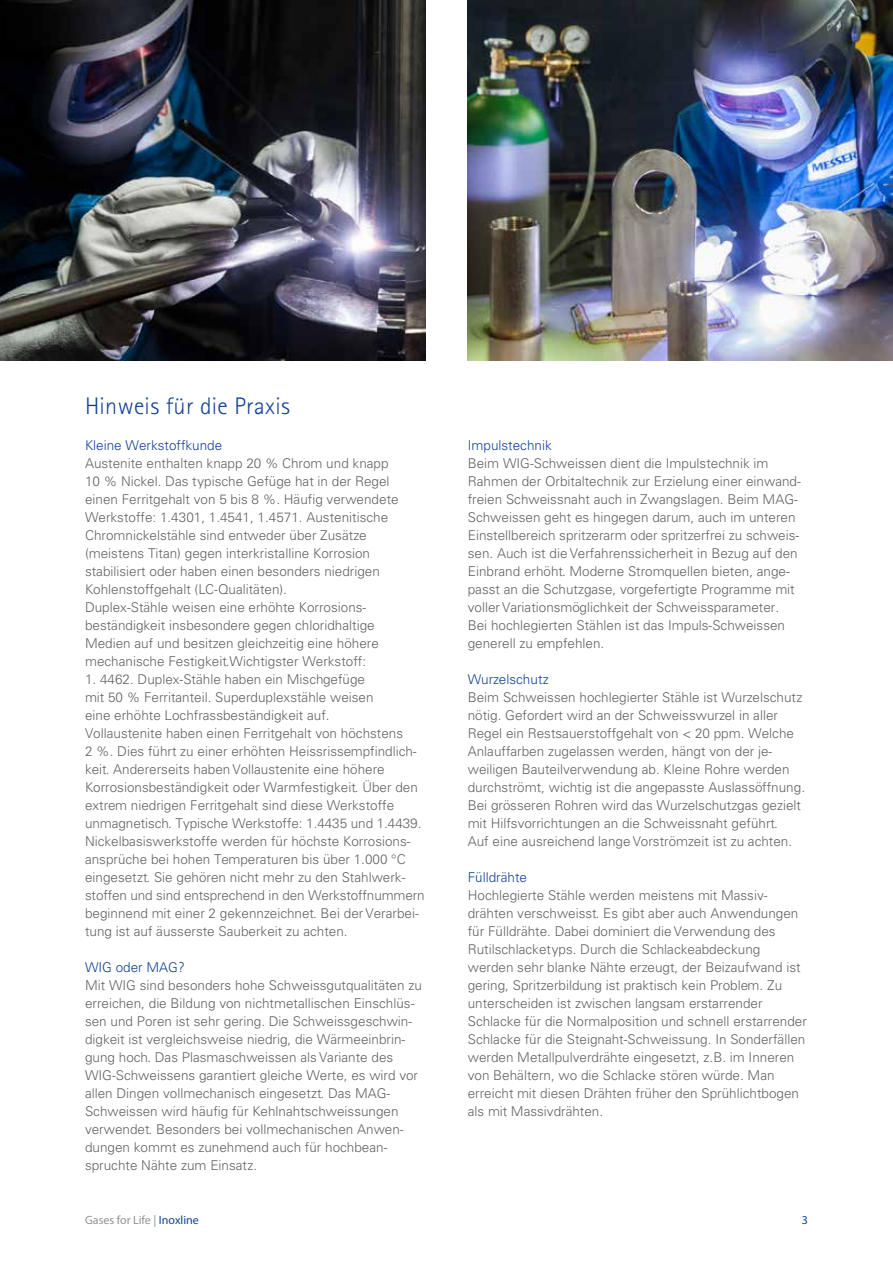
<style>
.page{position:relative;width:893px;height:1263px;background:#fff}
.page>*{position:absolute;margin:0;border:0;box-sizing:border-box;transform-origin:0 0}
.t1{font:300 24px "Rotis Sans Serif";letter-spacing:.015em;color:#134395}
.t2{font:300 13.5px/18px "Univers LTCE";color:#646363}
.t3{font:300 13.5px "Univers LTCE";color:#134395}
.t4{font:12px "Myriad Pro";color:#929292}
.t5{font:12px "Myriad Pro";color:#134395}
.s1{color:#134395}
</style>
<div class="page">
<img style="left:468px;top:0;width:425px;height:360px">
<img style="left:0;top:0;width:425px;height:360px">
<h1 class="t1" style="left:85px;top:392px;width:206px">Hinweis für die Praxis</h1>
<p class="t3" style="left:85px;top:438px;width:139px">Kleine Werkstoffkunde</p>
<p class="t2" style="left:85px;top:454px;width:315px">Austenite enthalten knapp 20 % Chrom und knapp 10 % Nickel. Das typische Gefüge hat in der Regel einen Ferritgehalt von 5 bis 8 %. Häufig verwendete Werkstoffe: 1.4301, 1.4541, 1.4571. Austenitische Chromnickelstähle sind entweder über Zusätze (meistens Titan) gegen interkristalline Korrosion stabilisiert oder haben einen besonders niedrigen Kohlenstoffgehalt (LC-Qualitäten).<br>Duplex-Stähle weisen eine erhöhte Korrosions&shy;beständigkeit insbesondere gegen chloridhaltige Medien auf und besitzen gleichzeitig eine höhere mechanische Festigkeit.Wichtigster Werkstoff:</p>
<p class="t2" style="left:85px;top:670px;width:341px">1. 4462. Duplex-Stähle haben ein Mischgefüge<br>mit 50 % Ferritanteil. Superduplexstähle weisen<br>eine erhöhte Lochfrassbeständigkeit auf.<br>Vollaustenite haben einen Ferritgehalt von höchstens<br>2 %. Dies führt zu einer erhöhten Heissrissempfindlich&shy;keit. Andererseits haben Vollaustenite eine höhere Korrosionsbeständigkeit oder Warmfestigkeit. Über den extrem niedrigen Ferritgehalt sind diese Werkstoffe unmagnetisch. Typische Werkstoffe: 1.4435 und 1.4439.<br>Nickelbasiswerkstoffe werden für höchste Korrosions&shy;ansprüche bei hohen Temperaturen bis über 1.000 °C eingesetzt. Sie gehören nicht mehr zu den Stahlwerk&shy;stoffen und sind entsprechend in den Werkstoffnummern beginnend mit einer 2 gekennzeichnet. Bei der Verarbei&shy;tung ist auf äusserste Sauberkeit zu achten.</p>
<p class="t3" style="left:85px;top:959px;width:101px">WIG oder MAG?</p>
<p class="t2" style="left:85px;top:976px;width:338px">Mit WIG sind besonders hohe Schweissgutqualitäten zu erreichen, die Bildung von nichtmetallischen Einschlüs&shy;sen und Poren ist sehr gering. Die Schweissgeschwin&shy;digkeit ist vergleichsweise niedrig, die Wärmeeinbrin&shy;gung hoch. Das Plasmaschweissen als Variante des WIG-Schweissens garantiert gleiche Werte, es wird vor allen Dingen vollmechanisch eingesetzt. Das MAG-Schweissen wird häufig für Kehlnahtschweissungen verwendet. Besonders bei vollmechanischen Anwen&shy;dungen kommt es zunehmend auch für hochbean&shy;spruchte Nähte zum Einsatz.</p>
<p class="t3" style="left:468px;top:437px;width:86px">Impulstechnik</p>
<p class="t2" style="left:468px;top:454px;width:335px">Beim WIG-Schweissen dient die Impulstechnik im Rahmen der Orbitaltechnik zur Erzielung einer einwand&shy;freien Schweissnaht auch in Zwangslagen. Beim MAG-Schweissen geht es hingegen darum, auch im unteren Einstellbereich spritzerarm oder spritzerfrei zu schweis&shy;sen. Auch ist die Verfahrenssicherheit in Bezug auf den Einbrand erhöht. Moderne Stromquellen bieten, ange&shy;passt an die Schutzgase, vorgefertigte Programme mit voller Variationsmöglichkeit der Schweissparameter.<br>Bei hochlegierten Stählen ist das Impuls-Schweissen generell zu empfehlen.</p>
<p class="t3" style="left:468px;top:671px;width:82px">Wurzelschutz</p>
<p class="t2" style="left:468px;top:688px;width:339px">Beim Schweissen hochlegierter Stähle ist Wurzelschutz nötig. Gefordert wird an der Schweisswurzel in aller Regel ein Restsauerstoffgehalt von &lt; 20 ppm. Welche Anlauffarben zugelassen werden, hängt von der je&shy;weiligen Bauteilverwendung ab. Kleine Rohre werden durchströmt, wichtig ist die angepasste Auslassöffnung.<br>Bei grösseren Rohren wird das Wurzelschutzgas gezielt mit Hilfsvorrichtungen an die Schweissnaht geführt.<br>Auf eine ausreichend lange Vorströmzeit ist zu achten.</p>
<p class="t3" style="left:468px;top:869px;width:61px">Fülldrähte</p>
<p class="t2" style="left:468px;top:886px;width:341px">Hochlegierte Stähle werden meistens mit Massiv&shy;drähten verschweisst. Es gibt aber auch Anwendungen für Fülldrähte. Dabei dominiert die Verwendung des Rutilschlacketyps. Durch die Schlackeabdeckung werden sehr blanke Nähte erzeugt, der Beizaufwand ist gering, Spritzerbildung ist praktisch kein Problem. Zu unterscheiden ist zwischen langsam erstarrender Schlacke für die Normalposition und schnell erstarrender Schlacke für die Steignaht-Schweissung. In Sonderfällen werden Metallpulverdrähte eingesetzt, z.B. im Inneren von Behältern, wo die Schlacke stören würde. Man erreicht mit diesen Drähten früher den Sprühlichtbogen als mit Massivdrähten.</p>
<p class="t4" style="left:85px;top:1213px;width:115px">Gases for Life | <span class="s1">Inoxline</span></p>
<p class="t5" style="left:802px;top:1213px;width:8px">3</p>
</div>
